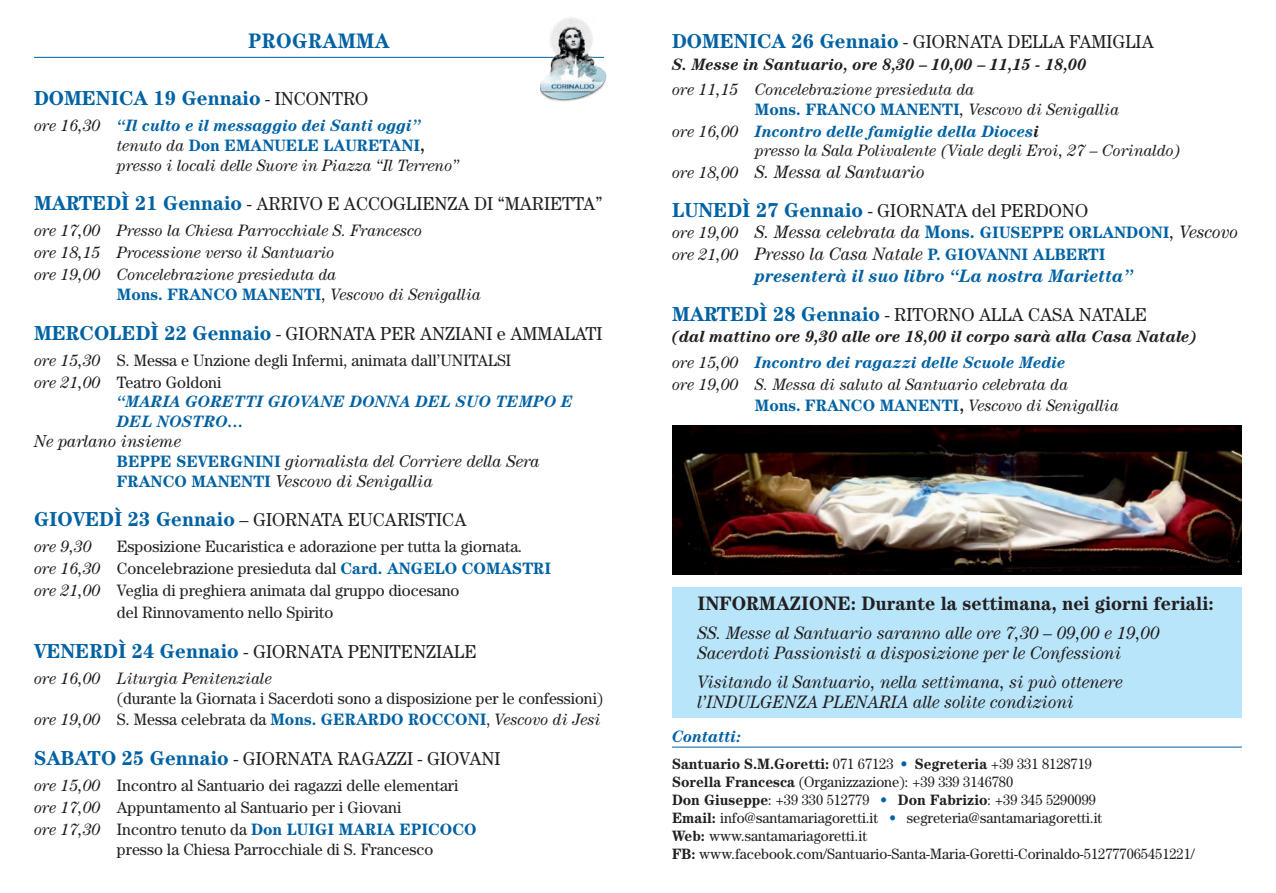
<style>
.page{position:relative;width:1276px;height:893px;background:#fff}
.page>*{position:absolute;margin:0;border:0;box-sizing:border-box;transform-origin:0 0}
.t1{font:700 21px "Century Std";letter-spacing:.02em;color:#0062a3;scale:.95 1}
.t2{font:700 20.25px "Century Std";color:#0062a3}
.t3{font:700 19.5px "Century Std";color:#231f20;scale:.95 1}
.t4{font:18.75px "Century Std";color:#231f20;scale:.96 1}
.t5{font:italic 18px/20.2px "Century Std";color:#231f20;scale:.95 1}
.t6{font:italic 18px "Century Std";color:#231f20;scale:.96 1}
.t7{font:italic 700 18px "Century Std";color:#0062a3;scale:.96 1}
.t8{font:italic 17.25px/19.8px "Century Std";color:#231f20;scale:.96 1}
.t9{font:italic 16.5px/19.8px "Century Std";color:#231f20;scale:.96 1}
.t10{font:16.5px/21.9px "Century Std";color:#231f20;scale:.96 1}
.t11{font:italic 700 16.5px/26px "Century Std";color:#231f20;scale:.96 1}
.t12{font:16.5px/21.9px "Century Std";color:#231f20;text-align:right;scale:.95 1}
.t13{font:italic 700 16.5px/19.8px "Century Std";color:#0062a3;scale:.96 1}
.t14{font:italic 700 16.5px "Century Std";color:#0062a3;scale:.95 1}
.t15{font:15px/18px "Century Std";color:#231f20;scale:.95 1}
.s1{font-weight:400;font-size:18.75px;color:#231f20}
.s2{font-weight:700;color:#0062a3}
.s3{font-weight:700;font-style:normal;color:#0062a3}
.s4{font-weight:700;font-style:normal}
.s5{font-weight:700;font-size:20.25px;color:#0062a3}
.s6{font-style:italic}
.s7{font-weight:700;font-style:normal;font-size:16.5px;color:#0062a3}
.s8{font-weight:700}
.s9{font-size:16.5px}
.s10{font-weight:400}
.s11{color:#0062a3}
</style>
<div class="page">
<hr style="left:34px;top:57px;width:570px;height:1px;background:#0062a3">
<div style="left:672px;top:587px;width:570px;height:131px;background:#b9e5fa"></div>
<hr style="left:672px;top:747px;width:570px;height:1px;background:#0062a3">
<img style="left:672px;top:425px;width:570px;height:150px">
<img style="left:540px;top:17px;width:66px;height:84px">
<p class="t1" style="left:248px;top:29px;width:150px">PROGRAMMA</p>
<p class="t2" style="left:34px;top:86px;width:336px">DOMENICA 19 Gennaio <span class="s1">- INCONTRO</span></p>
<p class="t9" style="left:117px;top:115px;width:357px;text-indent:-83px">ore 16,30 <span class="s2">“Il culto e il messaggio dei Santi oggi” </span>tenuto da <span class="s3">Don EMANUELE LAURETANI</span><span class="s4">, </span>presso i locali delle Suore in Piazza “Il Terreno”</p>
<p class="t4" style="left:34px;top:193px;width:593px"><span class="s5">MARTEDÌ 21 Gennaio</span> - ARRIVO E ACCOGLIENZA DI “MARIETTA”</p>
<p class="t9" style="left:34px;top:220px;width:406px;line-height:21.9px">ore 17,00 Presso la Chiesa Parrocchiale S. Francesco ore 18,15 Processione verso il Santuario<br>ore 19,00 Concelebrazione presieduta da</p>
<p class="t9" style="left:117px;top:284px;width:381px"><span class="s3">Mons. FRANCO MANENTI</span>, Vescovo di Senigallia</p>
<p class="t4" style="left:34px;top:322px;width:594px"><span class="s5">MERCOLEDÌ 22 Gennaio</span> - GIORNATA PER ANZIANI e AMMALATI</p>
<p class="t10" style="left:34px;top:349px;width:498px"><span class="s6">ore 15,30</span> S. Messa e Unzione degli Infermi, animata dall’UNITALSI <span class="s6">ore 21,00</span> Teatro Goldoni</p>
<p class="t13" style="left:117px;top:392px;width:477px">“MARIA GORETTI GIOVANE DONNA DEL SUO TEMPO E<br>DEL NOSTRO…</p>
<p class="t8" style="left:117px;top:431px;width:442px;text-indent:-83px">Ne parlano insieme<br><span class="s7">BEPPE SEVERGNINI</span> giornalista del Corriere della Sera<br><span class="s7">FRANCO MANENTI</span> Vescovo di Senigallia</p>
<p class="t4" style="left:34px;top:509px;width:452px"><span class="s5">GIOVEDÌ 23 Gennaio</span> – GIORNATA EUCARISTICA</p>
<p class="t9" style="left:34px;top:537px;width:61px">ore 9,30</p>
<p class="t10" style="left:117px;top:535px;width:424px">Esposizione Eucaristica e adorazione per tutta la giornata.</p>
<p class="t10" style="left:34px;top:557px;width:540px"><span class="s6">ore 16,30</span> Concelebrazione presieduta dal <span class="s2">Card. ANGELO COMASTRI</span></p>
<p class="t10" style="left:34px;top:579px;width:445px"><span class="s6">ore 21,00</span> Veglia di preghiera animata dal gruppo diocesano</p>
<p class="t10" style="left:117px;top:601px;width:227px">del Rinnovamento nello Spirito</p>
<p class="t4" style="left:34px;top:640px;width:462px"><span class="s5">VENERDÌ 24 Gennaio</span> - GIORNATA PENITENZIALE</p>
<p class="t9" style="left:34px;top:668px;width:249px">ore 16,00 Liturgia Penitenziale</p>
<p class="t12" style="left:34px;top:687px;width:600px">(durante la Giornata i Sacerdoti sono a disposizione per le confessioni)<br><span class="s6">ore 19,00</span> S. Messa celebrata da <span class="s2">Mons. GERARDO ROCCONI</span>, <span class="s6">Vescovo di Jesi</span></p>
<p class="t4" style="left:34px;top:748px;width:487px"><span class="s5">SABATO 25 Gennaio</span> - GIORNATA RAGAZZI - GIOVANI</p>
<p class="t10" style="left:34px;top:774px;width:462px"><span class="s6">ore 15,00</span> Incontro al Santuario dei ragazzi delle elementari <span class="s6">ore 17,00</span> Appuntamento al Santuario per i Giovani<br><span class="s6">ore 17,30</span> Incontro tenuto da <span class="s2">Don LUIGI MARIA EPICOCO</span></p>
<p class="t10" style="left:117px;top:838px;width:331px">presso la Chiesa Parrocchiale di S. Francesco</p>
<p class="t4" style="left:672px;top:31px;width:503px"><span class="s5">DOMENICA 26 Gennaio</span> - GIORNATA DELLA FAMIGLIA</p>
<p class="t11" style="left:672px;top:51px;width:433px">S. Messe in Santuario, ore 8,30 – 10,00 – 11,15 - 18,00</p>
<p class="t9" style="left:755px;top:80px;width:381px;text-indent:-83px">ore 11,15 Concelebrazione presieduta da<br><span class="s3">Mons. FRANCO MANENTI</span>, Vescovo di Senigallia</p>
<p class="t9" style="left:755px;top:121px;width:445px;text-indent:-83px">ore 16,00 <span class="s2">Incontro delle famiglie della Dioces</span><span class="s8">i<br></span>presso la Sala Polivalente (Viale degli Eroi, 27 – Corinaldo)</p>
<p class="t6" style="left:672px;top:161px;width:265px"><span class="s9">ore 18,00</span> S. Messa al Santuario</p>
<p class="t4" style="left:672px;top:199px;width:435px"><span class="s5">LUNEDÌ 27 Gennaio</span> - GIORNATA del PERDONO</p>
<p class="t6" style="left:672px;top:222px;width:591px"><span class="s9">ore 19,00</span> S. Messa celebrata da <span class="s3">Mons.</span> <span class="s7">GIUSEPPE ORLANDONI</span>, Vescovo</p>
<p class="t6" style="left:672px;top:243px;width:453px"><span class="s9">ore 21,00</span> Presso la Casa Natale <span class="s7">P. GIOVANNI ALBERTI</span></p>
<p class="t7" style="left:755px;top:265px;width:395px">presenterà il suo libro “La nostra Marietta”</p>
<p class="t4" style="left:672px;top:303px;width:496px"><span class="s5">MARTEDÌ 28 Gennaio</span> - RITORNO ALLA CASA NATALE</p>
<p class="t11" style="left:672px;top:323px;width:548px">(dal mattino ore 9,30 alle ore 18,00 il corpo sarà alla Casa Natale) <span class="s10">ore 15,00</span> <span class="s11">Incontro dei ragazzi delle Scuole Medie</span></p>
<p class="t9" style="left:755px;top:373px;width:381px;line-height:21.6px;text-indent:-83px">ore 19,00 S. Messa di saluto al Santuario celebrata da<br><span class="s3">Mons. FRANCO MANENTI</span><span class="s4">,</span> Vescovo di Senigallia</p>
<p class="t3" style="left:697px;top:592px;width:545px">INFORMAZIONE: Durante la settimana, nei giorni feriali:</p>
<p class="t5" style="left:697px;top:623px;width:488px">SS. Messe al Santuario saranno alle ore 7,30 – 09,00 e 19,00<br>Sacerdoti Passionisti a disposizione per le Confessioni</p>
<p class="t5" style="left:697px;top:672px;width:449px">Visitando il Santuario, nella settimana, si può ottenere l’INDULGENZA PLENARIA alle solite condizioni</p>
<p class="t14" style="left:672px;top:727px;width:74px">Contatti:</p>
<p class="t15" style="left:672px;top:755px;width:552px"><span class="s8">Santuario S.M.Goretti:</span> 071 67123 <span class="s11">•</span> <span class="s8">Segreteria</span> +39 331 8128719<br><span class="s8">Sorella Francesca</span> (Organizzazione): +39 339 3146780<br><span class="s8">Don Giuseppe</span>: +39 330 512779 <span class="s11">•</span> <span class="s8">Don Fabrizio</span>: +39 345 5290099<br><span class="s8">Email:</span> info@santamariagoretti.it <span class="s11">•</span> segreteria@santamariagoretti.it<br><span class="s8">Web:</span> www.santamariagoretti.it<br><span class="s8">FB:</span> www.facebook.com/Santuario-Santa-Maria-Goretti-Corinaldo-512777065451221/</p>
</div>
